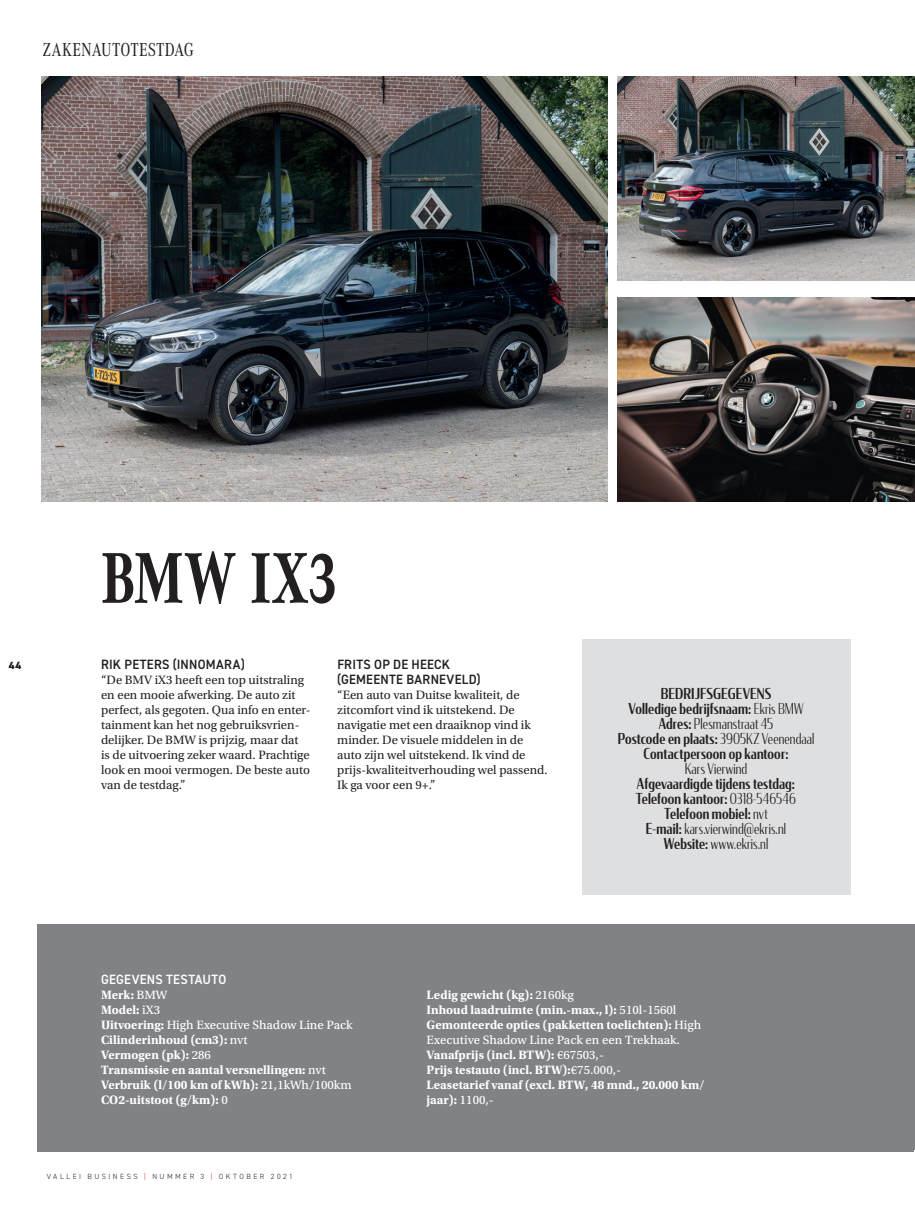
<style>
.page{position:relative;width:915px;height:1212px;background:#fff}
.page>*{position:absolute;margin:0;border:0;box-sizing:border-box;transform-origin:0 0}
.t1{font:700 74.4px "Corporate A Cond Pro";letter-spacing:-.01em;color:#231f20;scale:.95 1}
.t2{font:19.5px "Corporate A Cond Pro";color:#231f20}
.t3{font:500 15px/15px "Condor Cond";letter-spacing:.01em;color:#231f20;text-align:center;scale:.95 1}
.t4{font:300 15px "Condor Cond";letter-spacing:.01em;color:#231f20;scale:.95 1}
.t5{font:600 13.5px/15px "DIN2014";letter-spacing:.02em;color:#231f20;scale:.95 1}
.t6{font:600 13.5px "DIN2014";letter-spacing:.02em;color:#fff;scale:.95 1}
.t7{font:12.75px/15px "Utopia Std";color:#231f20}
.t8{font:700 12.75px/15px "Utopia Std";color:#fff}
.t9{font:12.75px "Utopia Std Capt";color:#fff}
.t10{font:800 10.5px "DIN2014";color:#231f20}
.t11{font:300 7.5px "DIN2014";letter-spacing:.325em;color:#231f20}
.s1{font-weight:300}
.s2{font-family:"Utopia Std Capt";font-weight:400}
.s3{font-family:"Utopia Std";font-weight:700}
.s4{color:#d81c23}
</style>
<div class="page">
<div style="left:581px;top:639px;width:268px;height:255px;background:#dedfe0"></div>
<img style="left:41px;top:77px;width:566px;height:425px">
<img style="left:617px;top:77px;width:297px;height:204px">
<img style="left:617px;top:298px;width:297px;height:204px">
<div style="left:37px;top:924px;width:876px;height:228px;background:#808285"></div>
<h2 class="t2" style="left:43px;top:36px;width:152px">ZAKENAUTOTESTDAG</h2>
<p class="t10" style="left:9px;top:658px;width:14px">44</p>
<h1 class="t1" style="left:101px;top:527px;width:251px">BMW IX3</h1>
<p class="t5" style="left:101px;top:657px;width:153px">RIK PETERS (INNOMARA)</p>
<p class="t7" style="left:101px;top:673px;width:211px">“De BMV iX3 heeft een top uitstraling en een mooie afwerking. De auto zit perfect, als gegoten. Qua info en enter&shy;tainment kan het nog gebruiksvrien&shy;delijker. De BMW is prijzig, maar dat<br>is de uitvoering zeker waard. Prachtige look en mooi vermogen. De beste auto van de testdag.”</p>
<p class="t5" style="left:337px;top:657px;width:152px">FRITS OP DE HEECK (GEMEENTE BARNEVELD)</p>
<p class="t7" style="left:337px;top:688px;width:212px">“Een auto van Duitse kwaliteit, de zitcomfort vind ik uitstekend. De navigatie met een draaiknop vind ik minder. De visuele middelen in de auto zijn wel uitstekend. Ik vind de prijs-kwaliteitverhouding wel passend.<br>Ik ga voor een 9+.”</p>
<p class="t3" style="left:617px;top:686px;width:208px">BEDRIJFSGEGEVENS<br>Volledige bedrijfsnaam: <span class="s1">Ekris BMW<br></span>Adres: <span class="s1">Plesmanstraat 45<br></span>Postcode en plaats: <span class="s1">3905KZ Veenendaal<br></span>Contactpersoon op kantoor:</p>
<p class="t4" style="left:684px;top:759px;width:67px">Kars Vierwind</p>
<p class="t3" style="left:635px;top:776px;width:170px">Afgevaardigde tijdens testdag:<br>Telefoon kantoor: <span class="s1">0318-546546<br></span>Telefoon mobiel: <span class="s1">nvt<br></span>E-mail: <span class="s1">kars.vierwind@ekris.nl<br></span>Website: <span class="s1">www.ekris.nl</span></p>
<p class="t6" style="left:101px;top:970px;width:133px">GEGEVENS TESTAUTO</p>
<p class="t8" style="left:101px;top:987px;width:68px">Merk: <span class="s2">BMW<br></span>Model: <span class="s2">iX3</span></p>
<p class="t9" style="left:101px;top:1018px;width:253px"><span class="s3">Uitvoering:</span> High Executive Shadow Line Pack</p>
<p class="t8" style="left:101px;top:1032px;width:252px">Cilinderinhoud (cm3): <span class="s2">nvt<br></span>Vermogen (pk): <span class="s2">286<br></span>Transmissie en aantal versnellingen: <span class="s2">nvt<br></span>Verbruik (l/100 km of kWh): <span class="s2">21,1kWh/100km<br></span>CO2-uitstoot (g/km): <span class="s2">0</span></p>
<p class="t11" style="left:47px;top:1172px;width:247px">VALLEI BUSINESS <span class="s4">|</span> NUMMER 3 <span class="s4">|</span> OKTOBER 2021</p>
<p class="t8" style="left:426px;top:987px;width:276px">Ledig gewicht (kg): <span class="s2">2160kg<br></span>Inhoud laadruimte (min.-max., l): <span class="s2">510l-1560l<br></span>Gemonteerde opties (pakketten toelichten): <span class="s2">High</span></p>
<p class="t9" style="left:426px;top:1033px;width:255px">Executive Shadow Line Pack en een Trekhaak.</p>
<p class="t8" style="left:426px;top:1047px;width:279px">Vanafprijs (incl. BTW): <span class="s2">€67503,-<br></span>Prijs testauto (incl. BTW):<span class="s2">€75.000,-<br></span>Leasetarief vanaf (excl. BTW, 48 mnd., 20.000 km/ jaar): <span class="s2">1100,-</span></p>
</div>
